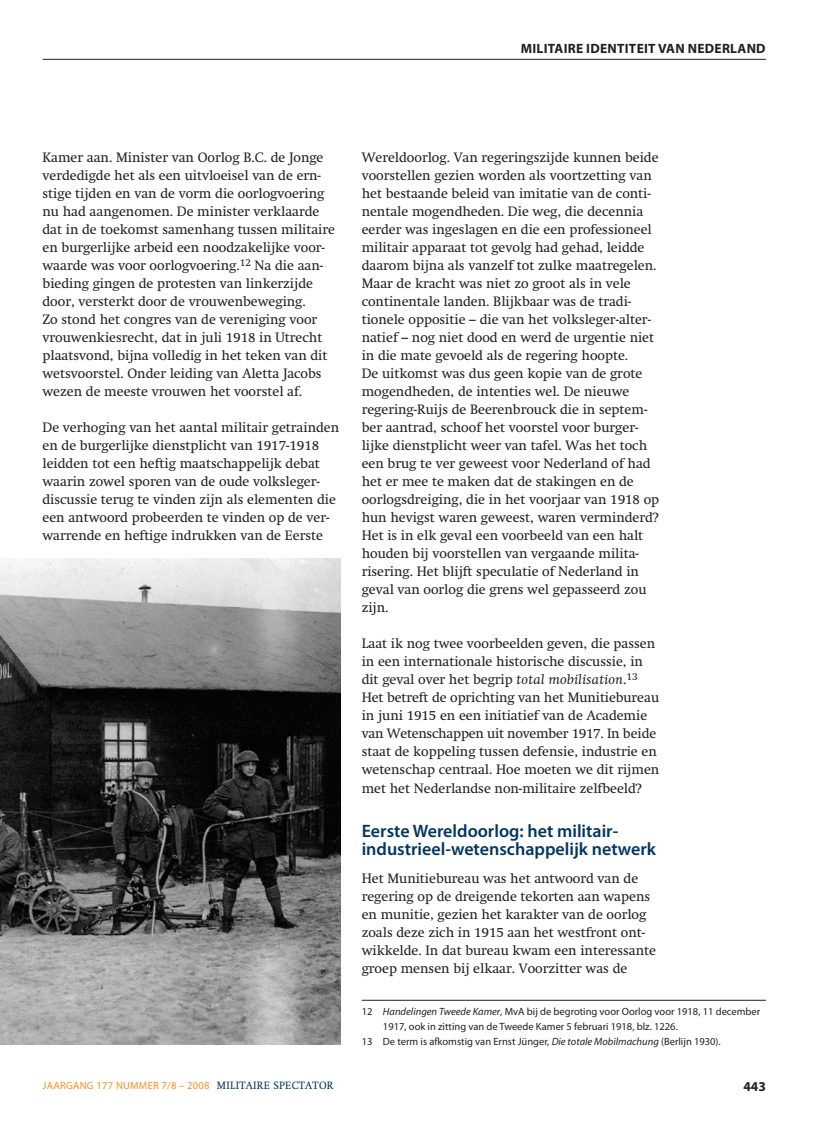
<style>
.page{position:relative;width:817px;height:1136px;background:#fff}
.page>*{position:absolute;margin:0;border:0;box-sizing:border-box;transform-origin:0 0}
.t1{font:600 18px/18px "Myriad Pro";color:#003562}
.t2{font:13.5px/18px "Swift";color:#231f20}
.t3{font:700 13.5px "Myriad Pro";letter-spacing:.02em;color:#231f20}
.t4{font:10.5px "Myriad Pro";color:#231f20}
.t5{font:10.5px "Myriad Pro";letter-spacing:.025em;color:#f7901e}
.s1{font-style:italic}
.s2{font-family:"Swift";color:#003562}
</style>
<div class="page">
<hr style="left:43px;top:59px;width:722px;height:1px;background:#231f20">
<hr style="left:361px;top:999px;width:404px;height:1px;background:#231f20">
<img style="left:0;top:558px;width:340px;height:486px">
<p class="t3" style="left:520px;top:43px;width:246px">MILITAIRE IDENTITEIT VAN NEDERLAND</p>
<p class="t2" style="left:43px;top:150px;width:294px">Kamer aan. Minister van Oorlog B.C. de Jonge verdedigde het als een uitvloeisel van de ern&shy;stige tijden en van de vorm die oorlogvoering nu had aangenomen. De minister verklaarde dat in de toekomst samenhang tussen militaire en burgerlijke arbeid een noodzakelijke voor&shy;waarde was voor oorlogvoering.<sup>12</sup> Na die aan&shy;bieding gingen de protesten van linkerzijde door, versterkt door de vrouwenbeweging.<br>Zo stond het congres van de vereniging voor vrouwenkiesrecht, dat in juli 1918 in Utrecht plaatsvond, bijna volledig in het teken van dit wetsvoorstel. Onder leiding van Aletta Jacobs wezen de meeste vrouwen het voorstel af.</p>
<p class="t2" style="left:43px;top:420px;width:298px">De verhoging van het aantal militair getrainden en de burgerlijke dienstplicht van 1917-1918 leidden tot een heftig maatschappelijk debat waarin zowel sporen van de oude volksleger&shy;discussie terug te vinden zijn als elementen die een antwoord probeerden te vinden op de ver&shy;warrende en heftige indrukken van de Eerste</p>
<p class="t2" style="left:361px;top:150px;width:299px">Wereldoorlog. Van regeringszijde kunnen beide voorstellen gezien worden als voortzetting van het bestaande beleid van imitatie van de conti&shy;nentale mogendheden. Die weg, die decennia eerder was ingeslagen en die een professioneel militair apparaat tot gevolg had gehad, leidde daarom bijna als vanzelf tot zulke maatregelen.<br>Maar de kracht was niet zo groot als in vele continentale landen. Blijkbaar was de tradi&shy;tionele oppositie – die van het volksleger-alter&shy;natief – nog niet dood en werd de urgentie niet in die mate gevoeld als de regering hoopte.<br>De uitkomst was dus geen kopie van de grote mogendheden, de intenties wel. De nieuwe regering-Ruijs de Beerenbrouck die in septem&shy;ber aantrad, schoof het voorstel voor burger&shy;lijke dienstplicht weer van tafel. Was het toch een brug te ver geweest voor Nederland of had het er mee te maken dat de stakingen en de oorlogsdreiging, die in het voorjaar van 1918 op hun hevigst waren geweest, waren verminderd?<br>Het is in elk geval een voorbeeld van een halt houden bij voorstellen van vergaande milita&shy;risering. Het blijft speculatie of Nederland in geval van oorlog die grens wel gepasseerd zou zijn.</p>
<p class="t2" style="left:361px;top:636px;width:299px">Laat ik nog twee voorbeelden geven, die passen in een internationale historische discussie, in dit geval over het begrip <span class="s1">total mobilisation</span>.<sup>13<br></sup>Het betreft de oprichting van het Munitiebureau in juni 1915 en een initiatief van de Academie van Wetenschappen uit november 1917. In beide staat de koppeling tussen defensie, industrie en wetenschap centraal. Hoe moeten we dit rijmen met het Nederlandse non-militaire zelfbeeld?</p>
<h1 class="t1" style="left:361px;top:823px;width:296px">Eerste Wereldoorlog: het militair&shy;industrieel-wetenschappelijk netwerk</h1>
<p class="t2" style="left:361px;top:870px;width:296px">Het Munitiebureau was het antwoord van de regering op de dreigende tekorten aan wapens en munitie, gezien het karakter van de oorlog zoals deze zich in 1915 aan het westfront ont&shy;wikkelde. In dat bureau kwam een interessante groep mensen bij elkaar. Voorzitter was de</p>
<p class="t4" style="left:361px;top:1007px;width:400px">12 <span class="s1">Handelingen Tweede Kamer</span>, MvA bij de begroting voor Oorlog voor 1918, 11 december</p>
<p class="t4" style="left:383px;top:1022px;width:296px">1917, ook in zitting van de Tweede Kamer 5 februari 1918, blz. 1226.</p>
<p class="t4" style="left:361px;top:1037px;width:360px">13 De term is afkomstig van Ernst Jünger, <span class="s1">Die totale Mobilmachung</span> (Berlijn 1930).</p>
<p class="t5" style="left:43px;top:1080px;width:292px">JAARGANG 177 NUMMER 7/8 – 2008 <span class="s2">MILITAIRE SPECTATOR</span></p>
<p class="t3" style="left:743px;top:1081px;width:24px">443</p>
</div>
